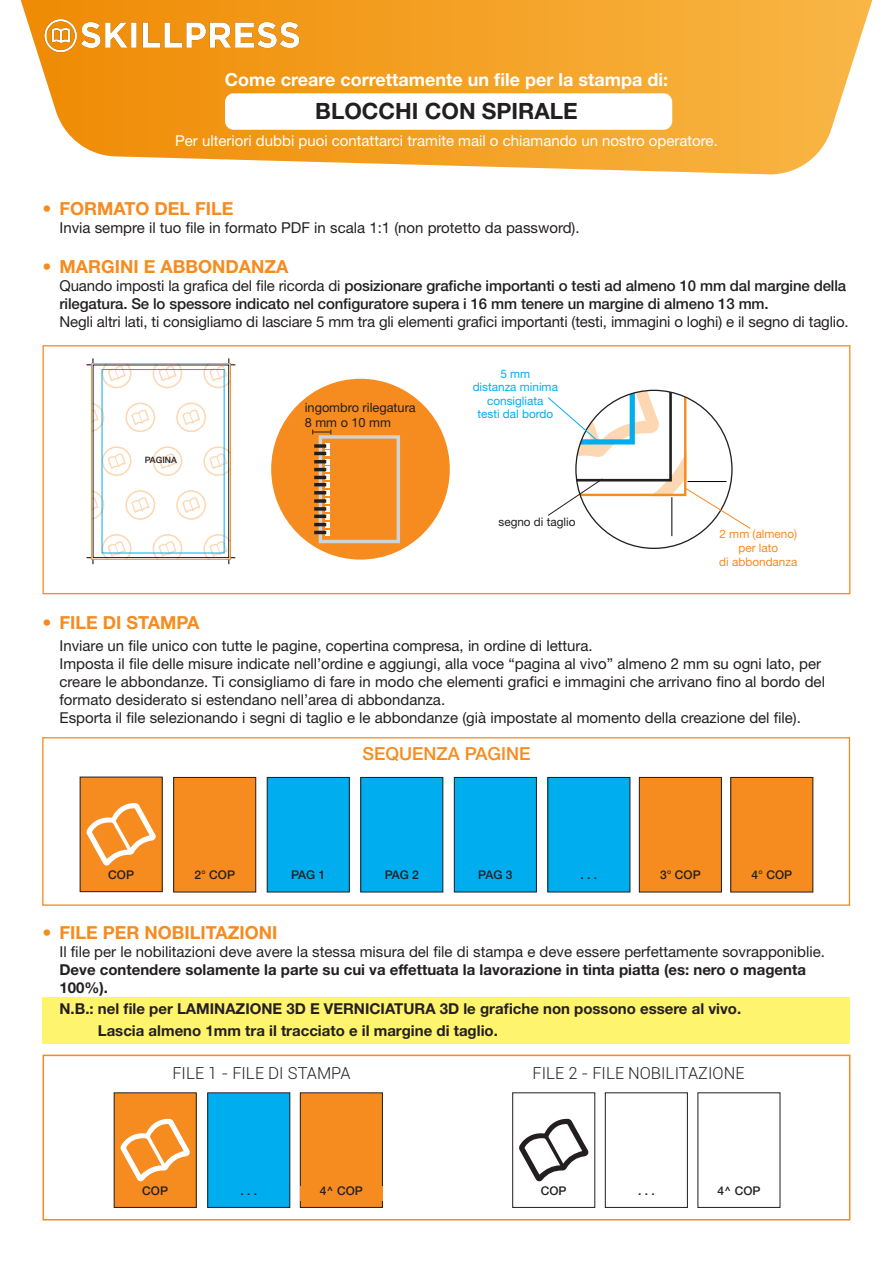
<style>
.page{position:relative;width:893px;height:1263px;background:#fff}
.page>*{position:absolute;margin:0;border:0;box-sizing:border-box;transform-origin:0 0}
.t1{font:700 22.5px "Helvetica Neue LT Std";color:#231f20}
.t2{font:700 18px "Helvetica Neue LT Std";color:#f68b1f}
.t3{font:700 18px "Helvetica Neue LT Std";color:#fff}
.t4{font:500 18px "Helvetica Neue LT Pro";color:#f68b1f}
.t5{font:300 16.5px "Roboto";color:#231f20}
.t6{font:15px/18px "Helvetica Neue LT Std";color:#231f20}
.t7{font:500 15px/18px "Helvetica Neue LT Std";letter-spacing:-.01em;color:#231f20}
.t8{font:700 15px "Helvetica Neue LT Std";color:#231f20}
.t9{font:15px "Helvetica Neue LT Std";color:#fff}
.t10{font:12.75px "Helvetica Neue LT Std";color:#231f20}
.t11{font:500 12px "Helvetica Neue LT Std";color:#231f20}
.t12{font:11.7px "Helvetica Neue LT Std";color:#00aeef}
.t13{font:11.7px "Helvetica Neue LT Std";color:#f68b1f}
.t14{font:11.7px "Helvetica Neue LT Std";color:#231f20}
.t15{font:500 8.7px "Helvetica Neue LT Std";color:#231f20}
.s1{font-weight:400}
.s2{font-weight:700}
</style>
<div class="page">
<div style="left:43px;top:997px;width:807px;height:47px;background:#fff46d"></div>
<svg style="left:21px;top:0;width:851px;height:175px;background:#f5af45"></svg>
<img style="left:43px;top:16px;width:260px;height:39px">
<div style="left:225px;top:93px;width:447px;height:37px;background:#fff;border-radius:9px"></div>
<div style="left:43px;top:345px;width:807px;height:249px;border:1px solid #f68b1f"></div>
<svg style="left:102px;top:367px;width:30px;height:21px"></svg>
<svg style="left:153px;top:367px;width:29px;height:21px"></svg>
<svg style="left:95px;top:402px;width:7px;height:30px"></svg>
<svg style="left:125px;top:402px;width:30px;height:30px"></svg>
<svg style="left:176px;top:402px;width:30px;height:30px"></svg>
<svg style="left:104px;top:446px;width:28px;height:30px"></svg>
<svg style="left:153px;top:446px;width:29px;height:30px"></svg>
<svg style="left:203px;top:446px;width:24px;height:30px"></svg>
<svg style="left:95px;top:490px;width:7px;height:30px"></svg>
<svg style="left:125px;top:490px;width:30px;height:30px"></svg>
<svg style="left:176px;top:490px;width:30px;height:30px"></svg>
<svg style="left:102px;top:534px;width:30px;height:22px"></svg>
<svg style="left:153px;top:534px;width:29px;height:22px"></svg>
<div style="left:91px;top:363px;width:140px;height:196px;border:1px solid #f68b1f"></div>
<svg style="left:86px;top:358px;width:8px;height:8px"></svg>
<svg style="left:86px;top:557px;width:8px;height:7px"></svg>
<svg style="left:203px;top:358px;width:32px;height:30px"></svg>
<svg style="left:203px;top:534px;width:32px;height:30px"></svg>
<svg style="left:548px;top:390px;width:203px;height:146px"></svg>
<div style="left:271px;top:379px;width:179px;height:181px;background:#f68b1f;border-radius:50%"></div>
<div style="left:319px;top:435px;width:81px;height:108px;border:3px solid #d1d2d4"></div>
<svg style="left:314px;top:443px;width:16px;height:93px"></svg>
<svg style="left:314px;top:444px;width:12px;height:4px"></svg>
<svg style="left:312px;top:430px;width:20px;height:4px"></svg>
<div style="left:80px;top:777px;width:82px;height:115px;background:#f68b1f"></div>
<svg style="left:86px;top:803px;width:70px;height:63px"></svg>
<div style="left:42px;top:737px;width:808px;height:169px;border:1px solid #f68b1f"></div>
<div style="left:174px;top:777px;width:82px;height:115px;background:#f68b1f"></div>
<div style="left:173px;top:777px;width:83px;height:115px;border:1px solid #231f20"></div>
<div style="left:267px;top:777px;width:82px;height:115px;background:#00aeef"></div>
<div style="left:267px;top:777px;width:83px;height:115px;border:1px solid #231f20"></div>
<div style="left:361px;top:777px;width:82px;height:115px;background:#00aeef"></div>
<div style="left:360px;top:777px;width:83px;height:115px;border:1px solid #231f20"></div>
<div style="left:454px;top:777px;width:82px;height:115px;background:#00aeef"></div>
<div style="left:454px;top:777px;width:83px;height:115px;border:1px solid #231f20"></div>
<div style="left:548px;top:777px;width:82px;height:115px;background:#00aeef"></div>
<div style="left:639px;top:777px;width:82px;height:115px;background:#f68b1f"></div>
<div style="left:639px;top:777px;width:83px;height:115px;border:1px solid #231f20"></div>
<div style="left:731px;top:777px;width:82px;height:115px;background:#f68b1f"></div>
<div style="left:730px;top:777px;width:83px;height:115px;border:1px solid #231f20"></div>
<div style="left:114px;top:1093px;width:82px;height:114px;background:#f68b1f"></div>
<div style="left:114px;top:1092px;width:83px;height:116px;border:1px solid #231f20"></div>
<svg style="left:120px;top:1118px;width:70px;height:64px"></svg>
<div style="left:43px;top:1054px;width:807px;height:166px;border:2px solid #f68b1f"></div>
<div style="left:512px;top:1092px;width:83px;height:116px;border:1px solid #231f20"></div>
<div style="left:208px;top:1093px;width:82px;height:114px;background:#00aeef"></div>
<div style="left:207px;top:1092px;width:83px;height:116px;border:1px solid #231f20"></div>
<div style="left:605px;top:1092px;width:83px;height:116px;border:1px solid #231f20"></div>
<div style="left:300px;top:1093px;width:82px;height:114px;background:#f68b1f"></div>
<div style="left:300px;top:1092px;width:83px;height:116px;border:1px solid #231f20"></div>
<div style="left:300px;top:1186px;width:83px;height:15px;background:#f68b1f"></div>
<svg style="left:519px;top:1118px;width:70px;height:64px"></svg>
<p class="t3" style="left:225px;top:69px;width:445px">Come creare correttamente un file per la stampa di:</p>
<p class="t1" style="left:315px;top:97px;width:264px">BLOCCHI CON SPIRALE</p>
<p class="t9" style="left:175px;top:132px;width:544px">Per ulteriori dubbi puoi contattarci tramite mail o chiamando un nostro operatore.</p>
<p class="t2" style="left:43px;top:198px;width:193px">• FORMATO DEL FILE</p>
<p class="t6" style="left:60px;top:219px;width:522px">Invia sempre il tuo file in formato PDF in scala 1:1 (non protetto da password).</p>
<p class="t2" style="left:43px;top:255px;width:247px">• MARGINI E ABBONDANZA</p>
<p class="t7" style="left:60px;top:276px;width:788px"><span class="s1">Quando imposti la grafica del file ricorda di</span> posizionare grafiche importanti o testi ad almeno 10 mm dal margine della rilegatura. Se lo spessore indicato nel configuratore supera i 16 mm tenere un margine di almeno 13 mm.</p>
<p class="t6" style="left:60px;top:312px;width:791px">Negli altri lati, ti consigliamo di lasciare 5 mm tra gli elementi grafici importanti (testi, immagini o loghi) e il segno di taglio.</p>
<p class="t15" style="left:145px;top:454px;width:34px">PAGINA</p>
<p class="t10" style="left:305px;top:399px;width:112px">ingombro rilegatura</p>
<p class="t10" style="left:305px;top:415px;width:88px">8 mm o 10 mm</p>
<p class="t12" style="left:500px;top:367px;width:31px">5 mm</p>
<p class="t12" style="left:473px;top:380px;width:87px">distanza minima</p>
<p class="t12" style="left:487px;top:394px;width:58px">consigliata</p>
<p class="t12" style="left:477px;top:407px;width:77px">testi dal bordo</p>
<p class="t14" style="left:498px;top:515px;width:79px">segno di taglio</p>
<p class="t13" style="left:719px;top:527px;width:79px">2 mm (almeno)</p>
<p class="t13" style="left:738px;top:541px;width:41px">per lato</p>
<p class="t13" style="left:719px;top:555px;width:80px">di abbondanza</p>
<p class="t2" style="left:43px;top:612px;width:158px">• FILE DI STAMPA</p>
<p class="t6" style="left:60px;top:636px;width:535px">Inviare un file unico con tutte le pagine, copertina compresa, in ordine di lettura.</p>
<p class="t6" style="left:60px;top:654px;width:767px">Imposta il file delle misure indicate nell’ordine e aggiungi, alla voce “pagina al vivo” almeno 2 mm su ogni lato, per creare le abbondanze. Ti consigliamo di fare in modo che elementi grafici e immagini che arrivano fino al bordo del formato desiderato si estendano nell’area di abbondanza.</p>
<p class="t6" style="left:60px;top:708px;width:743px">Esporta il file selezionando i segni di taglio e le abbondanze (già impostate al momento della creazione del file).</p>
<p class="t4" style="left:362px;top:743px;width:170px">SEQUENZA PAGINE</p>
<p class="t11" style="left:108px;top:868px;width:27px">COP</p>
<p class="t11" style="left:194px;top:868px;width:42px">2° COP</p>
<p class="t11" style="left:291px;top:868px;width:36px">PAG 1</p>
<p class="t11" style="left:385px;top:868px;width:36px">PAG 2</p>
<p class="t11" style="left:478px;top:868px;width:36px">PAG 3</p>
<p class="t11" style="left:581px;top:868px;width:18px">. . .</p>
<p class="t11" style="left:660px;top:868px;width:42px">3° COP</p>
<p class="t11" style="left:751px;top:868px;width:42px">4° COP</p>
<p class="t2" style="left:43px;top:921px;width:236px">• FILE PER NOBILITAZIONI</p>
<p class="t6" style="left:60px;top:942px;width:767px">Il file per le nobilitazioni deve avere la stessa misura del file di stampa e deve essere perfettamente sovrapponiblie.<br><span class="s2">Deve contendere solamente la parte su cui va effettuata la lavorazione in tinta piatta (es: nero o magenta<br>100%).</span></p>
<p class="t8" style="left:60px;top:999px;width:683px">N.B.: nel file per LAMINAZIONE 3D E VERNICIATURA 3D le grafiche non possono essere al vivo.</p>
<p class="t8" style="left:98px;top:1021px;width:402px">Lascia almeno 1mm tra il tracciato e il margine di taglio.</p>
<p class="t5" style="left:173px;top:1062px;width:179px">FILE 1 - FILE DI STAMPA</p>
<p class="t5" style="left:533px;top:1061px;width:213px">FILE 2 - FILE NOBILITAZIONE</p>
<p class="t11" style="left:142px;top:1183px;width:27px">COP</p>
<p class="t11" style="left:240px;top:1183px;width:18px">. . .</p>
<p class="t11" style="left:320px;top:1183px;width:44px">4^ COP</p>
<p class="t11" style="left:541px;top:1183px;width:27px">COP</p>
<p class="t11" style="left:638px;top:1183px;width:18px">. . .</p>
<p class="t11" style="left:717px;top:1183px;width:44px">4^ COP</p>
</div>
